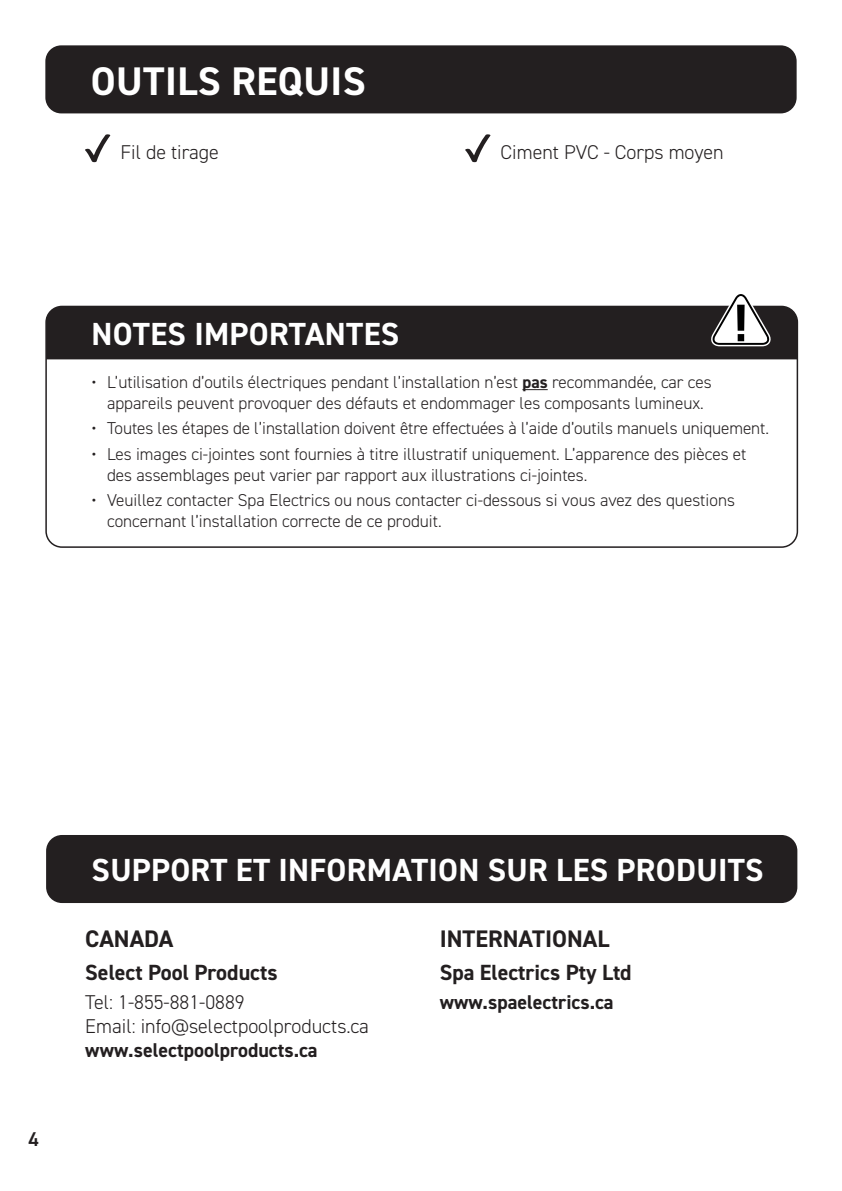
<style>
.page{position:relative;width:842px;height:1191px;background:#fff}
.page>*{position:absolute;margin:0;border:0;box-sizing:border-box;transform-origin:0 0}
.Page_heading{font:700 40px "DIN2014";letter-spacing:.01em;color:#fff}
._16pt_Bold_heading{font:700 32px "DIN2014";letter-spacing:.01em;color:#fff}
.Document_Body_text{font:700 24px "DIN2014";color:#231f20}
.Document_Body_text-2{font:700 22px "DIN2014";color:#231f20}
.Document_Body_text-3{font:300 20px "DIN2014";color:#231f20}
.Document_Body_text-4{font:700 20px "DIN2014";color:#231f20}
.t1{font:600 20px "DIN2014";color:#231f20}
.t2{font:300 17.2px/20.6px "DIN2014";color:#231f20}
.s1{font-weight:700}
</style>
<div class="page">
<div style="left:45px;top:45px;width:752px;height:68px;background:#231f20;border-radius:16px"></div>
<svg style="left:85px;top:134px;width:26px;height:29px"></svg>
<svg style="left:465px;top:134px;width:26px;height:29px"></svg>
<svg style="left:522px;top:389px;width:26px;height:1px"></svg>
<svg style="left:46px;top:294px;width:751px;height:65px"></svg>
<div style="left:46px;top:835px;width:751px;height:68px;background:#231f20;border-radius:16px"></div>
<p class="Page_heading" style="left:91px;top:55px;width:276px">OUTILS REQUIS</p>
<p class="Document_Body_text-3" style="left:120px;top:140px;width:100px">Fil de tirage</p>
<p class="Document_Body_text-3" style="left:501px;top:140px;width:225px">Ciment PVC - Corps moyen</p>
<p class="_16pt_Bold_heading" style="left:92px;top:312px;width:309px">NOTES IMPORTANTES</p>
<p class="t2" style="left:91px;top:372px;width:622px;text-align:center">• L’utilisation d’outils électriques pendant l’installation n’est <span class="s1">pas</span> recommandée, car ces appareils peuvent provoquer des défauts et endommager les composants lumineux.</p>
<p class="t2" style="left:91px;top:418px;width:679px">• Toutes les étapes de l’installation doivent être effectuées à l’aide d’outils manuels uniquement.</p>
<p class="t2" style="left:107px;top:444px;width:641px;text-indent:-16px">• Les images ci-jointes sont fournies à titre illustratif uniquement. L’apparence des pièces et des assemblages peut varier par rapport aux illustrations ci-jointes.</p>
<p class="t2" style="left:107px;top:490px;width:629px;text-indent:-16px">• Veuillez contacter Spa Electrics ou nous contacter ci-dessous si vous avez des questions concernant l’installation correcte de ce produit.</p>
<p class="t1" style="left:28px;top:1125px;width:12px">4</p>
<p class="_16pt_Bold_heading" style="left:92px;top:849px;width:673px">SUPPORT ET INFORMATION SUR LES PRODUITS</p>
<p class="Document_Body_text" style="left:85px;top:923px;width:90px">CANADA</p>
<p class="Document_Body_text-2" style="left:85px;top:957px;width:194px">Select Pool Products</p>
<p class="Document_Body_text-3" style="left:85px;top:990px;width:161px">Tel: 1-855-881-0889</p>
<p class="Document_Body_text-3" style="left:85px;top:1014px;width:285px">Email: info@selectpoolproducts.ca</p>
<p class="Document_Body_text-4" style="left:85px;top:1037px;width:234px">www.selectpoolproducts.ca</p>
<p class="Document_Body_text" style="left:440px;top:923px;width:171px">INTERNATIONAL</p>
<p class="Document_Body_text-2" style="left:440px;top:957px;width:193px">Spa Electrics Pty Ltd</p>
<p class="Document_Body_text-4" style="left:440px;top:989px;width:175px">www.spaelectrics.ca</p>
</div>
